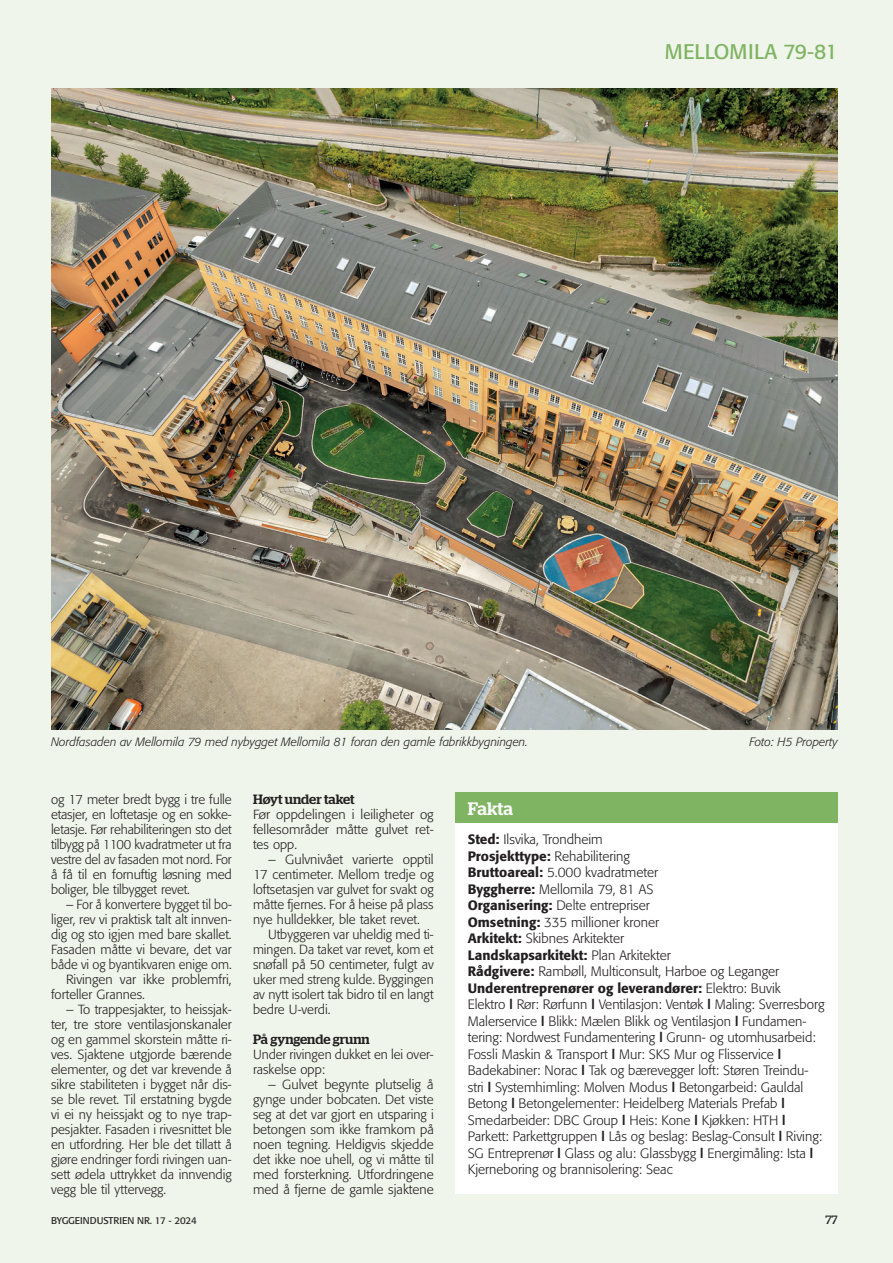
<style>
.page{position:relative;width:893px;height:1263px;background:#f0f5eb}
.page>*{position:absolute;margin:0;border:0;box-sizing:border-box;transform-origin:0 0}
.t1{font:21px "Formata";color:#7fb462}
.t2{font:500 18px "Stag";color:#fff}
.t3{font:300 13.5px/16.5px "Formata";color:#231f20}
.t4{font:500 13.5px "Stag";color:#231f20}
.t5{font:300 13.2px/15px "Formata";color:#231f20;text-align:justify}
.t6{font:italic 300 12px "Formata";color:#231f20}
.t7{font:12px "Stag";color:#231f20}
.t8{font:9.75px "Formata";letter-spacing:-.005em;color:#231f20}
.s1{font-weight:500}
.s2{font-family:"Korolev";font-weight:700}
</style>
<div class="page">
<div style="left:455px;top:800px;width:383px;height:394px;background:#fff"></div>
<div style="left:455px;top:792px;width:383px;height:31px;background:#7fb462"></div>
<img style="left:51px;top:88px;width:787px;height:641px">
<h1 class="t1" style="left:665px;top:39px;width:174px">MELLOMILA 79-81</h1>
<p class="t6" style="left:51px;top:734px;width:478px">Nordfasaden av Mellomila 79 med nybygget Mellomila 81 foran den gamle fabrikkbygningen.</p>
<p class="t6" style="left:749px;top:734px;width:90px">Foto: H5 Property</p>
<p class="t5" style="left:51px;top:792px;width:182px">og 17 meter bredt bygg i tre fulle etasjer, en loftetasje og en sokke&shy;letasje. Før rehabiliteringen sto det tilbygg på 1100 kvadratmeter ut fra vestre del av fasaden mot nord. For å få til en fornuftig løsning med boliger, ble tilbygget revet.</p>
<p class="t5" style="left:66px;top:897px;width:167px">– For å konvertere bygget til bo-</p>
<p class="t5" style="left:51px;top:912px;width:182px">liger, rev vi praktisk talt alt innven-</p>
<p class="t5" style="left:51px;top:927px;width:182px">dig og sto igjen med bare skallet.</p>
<p class="t5" style="left:51px;top:942px;width:182px">Fasaden måtte vi bevare, det var</p>
<p class="t5" style="left:51px;top:957px;width:182px">både vi og byantikvaren enige om.</p>
<p class="t5" style="left:66px;top:972px;width:167px">Rivingen var ikke problemfri,</p>
<p class="t5" style="left:51px;top:987px;width:95px">forteller Grannes.</p>
<p class="t5" style="left:51px;top:1002px;width:182px;text-indent:15px">– To trappesjakter, to heissjak&shy;ter, tre store ventilasjonskanaler og en gammel skorstein måtte ri&shy;ves. Sjaktene utgjorde bærende elementer, og det var krevende å sikre stabiliteten i bygget når dis&shy;se ble revet. Til erstatning bygde vi ei ny heissjakt og to nye trap&shy;pesjakter. Fasaden i rivesnittet ble en utfordring. Her ble det tillatt å gjøre endringer fordi rivingen uan&shy;sett ødela uttrykket da innvendig vegg ble til yttervegg.</p>
<p class="t4" style="left:253px;top:791px;width:103px">Høyt under taket</p>
<p class="t5" style="left:253px;top:807px;width:182px">Før oppdelingen i leiligheter og fellesområder måtte gulvet ret&shy;tes opp.</p>
<p class="t5" style="left:253px;top:852px;width:182px;text-indent:15px">– Gulvnivået varierte opptil 17 centimeter. Mellom tredje og loftsetasjen var gulvet for svakt og måtte fjernes. For å heise på plass nye hulldekker, ble taket revet.</p>
<p class="t5" style="left:253px;top:927px;width:182px;text-indent:15px">Utbyggeren var uheldig med ti&shy;mingen. Da taket var revet, kom et snøfall på 50 centimeter, fulgt av uker med streng kulde. Byggingen av nytt isolert tak bidro til en langt bedre U-verdi.</p>
<p class="t4" style="left:253px;top:1031px;width:118px">På gyngende grunn</p>
<p class="t5" style="left:253px;top:1047px;width:182px">Under rivingen dukket en lei over&shy;raskelse opp:</p>
<p class="t5" style="left:253px;top:1077px;width:182px;text-indent:15px">– Gulvet begynte plutselig å gynge under bobcaten. Det viste seg at det var gjort en utsparing i betongen som ikke framkom på noen tegning. Heldigvis skjedde det ikke noe uhell, og vi måtte til med forsterkning. Utfordringene med å fjerne de gamle sjaktene</p>
<h2 class="t2" style="left:468px;top:798px;width:47px">Fakta</h2>
<p class="t3" style="left:468px;top:831px;width:358px"><span class="s1">Sted:</span> Ilsvika, Trondheim<br><span class="s1">Prosjekttype:</span> Rehabilitering<br><span class="s1">Bruttoareal:</span> 5.000 kvadratmeter<br><span class="s1">Byggherre:</span> Mellomila 79, 81 AS<br><span class="s1">Organisering:</span> Delte entrepriser<br><span class="s1">Omsetning:</span> 335 millioner kroner<br><span class="s1">Arkitekt:</span> Skibnes Arkitekter<br><span class="s1">Landskapsarkitekt:</span> Plan Arkitekter<br><span class="s1">Rådgivere:</span> Rambøll, Multiconsult, Harboe og Leganger <span class="s1">Underentreprenører og leverandører:</span> Elektro: Buvik<br>Elektro <span class="s2">l</span> Rør: Rørfunn <span class="s2">l</span> Ventilasjon: Ventøk <span class="s2">l</span> Maling: Sverresborg Malerservice <span class="s2">l</span> Blikk: Mælen Blikk og Ventilasjon <span class="s2">l</span> Fundamen&shy;tering: Nordwest Fundamentering <span class="s2">l</span> Grunn- og utomhusarbeid:<br>Fossli Maskin &amp; Transport <span class="s2">l</span> Mur: SKS Mur og Flisservice <span class="s2">l </span>Badekabiner: Norac <span class="s2">l</span> Tak og bærevegger loft: Støren Treindu&shy;stri <span class="s2">l</span> Systemhimling: Molven Modus <span class="s2">l</span> Betongarbeid: Gauldal Betong <span class="s2">l</span> Betongelementer: Heidelberg Materials Prefab <span class="s2">l </span>Smedarbeider: DBC Group <span class="s2">l</span> Heis: Kone <span class="s2">l</span> Kjøkken: HTH <span class="s2">l </span>Parkett: Parkettgruppen <span class="s2">l</span> Lås og beslag: Beslag-Consult <span class="s2">l</span> Riving:<br>SG Entreprenør <span class="s2">l</span> Glass og alu: Glassbygg <span class="s2">l</span> Energimåling: Ista <span class="s2">l </span>Kjerneboring og brannisolering: Seac</p>
<p class="t8" style="left:51px;top:1214px;width:147px">BYGGEINDUSTRIEN NR. 17 - 2024</p>
<p class="t7" style="left:825px;top:1213px;width:14px">77</p>
</div>
